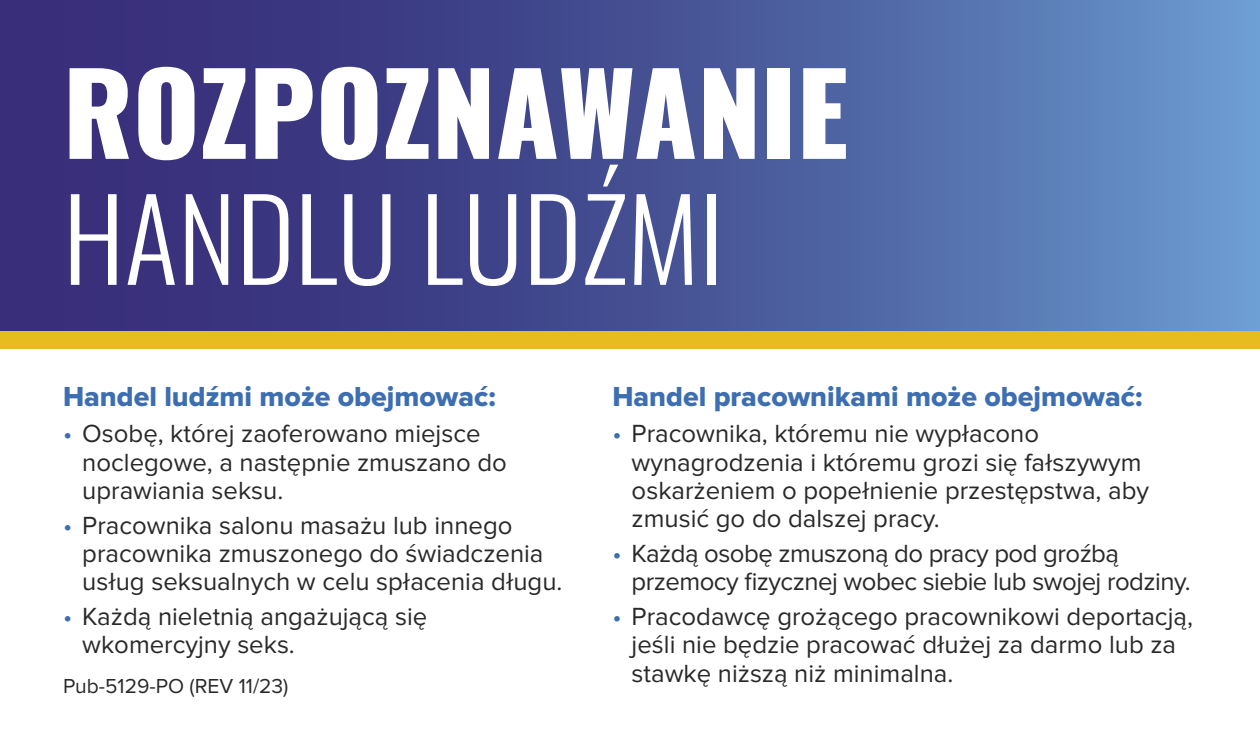
<style>
.page{position:relative;width:1260px;height:756px;background:#fff}
.page>*{position:absolute;margin:0;border:0;box-sizing:border-box;transform-origin:0 0}
.t1{font:800 112px/126px "Oswald";color:#fff}
.t2{font:28.7px "Proxima Nova Extrabld";color:#3c6eb1}
.t3{font:25.9px/28.3px "Proxima Nova";color:#292929}
.t4{font:25.9px/28.3px "Proxima Nova";letter-spacing:-.02em;color:#292929}
.t5{font:21px "Proxima Nova";color:#292929}
.s1{font-weight:300}
.s2{color:#3c6eb1}
</style>
<div class="page">
<svg style="left:0;top:0;width:1260px;height:332px;background:#495698"></svg>
<div style="left:0;top:332px;width:1260px;height:17px;background:#e6bc1f"></div>
<h2 class="t1" style="left:63px;top:55px;width:787px">ROZPOZNAWANIE<br><span class="s1">HANDLU LUDŹMI</span></h2>
<h3 class="t2" style="left:63px;top:380px;width:434px">Handel ludźmi może obejmować:</h3>
<p class="t3" style="left:82px;top:420px;width:426px;text-indent:-19px"><span class="s2">•</span> Osobę, której zaoferowano miejsce noclegowe, a następnie zmuszano do uprawiania seksu.</p>
<p class="t3" style="left:82px;top:511px;width:482px;text-indent:-19px"><span class="s2">•</span> Pracownika salonu masażu lub innego pracownika zmuszonego do świadczenia usług seksualnych w celu spłacenia długu.</p>
<p class="t3" style="left:82px;top:603px;width:347px;text-indent:-19px"><span class="s2">•</span> Każdą nieletnią angażującą się wkomercyjny seks.</p>
<p class="t5" style="left:63px;top:674px;width:227px">Pub-5129-PO (REV 11/23)</p>
<h3 class="t2" style="left:612px;top:380px;width:532px">Handel pracownikami może obejmować:</h3>
<p class="t3" style="left:632px;top:420px;width:519px;text-indent:-19px"><span class="s2">•</span> Pracownika, któremu nie wypłacono wynagrodzenia i któremu grozi się fałszywym oskarżeniem o popełnienie przestępstwa, aby zmusić go do dalszej pracy.</p>
<p class="t4" style="left:632px;top:539px;width:560px;text-indent:-19px"><span class="s2">•</span> Każdą osobę zmuszoną do pracy pod groźbą przemocy fizycznej wobec siebie lub swojej rodziny.</p>
<p class="t3" style="left:632px;top:603px;width:563px;text-indent:-19px"><span class="s2">•</span> Pracodawcę grożącego pracownikowi deportacją, jeśli nie będzie pracować dłużej za darmo lub za stawkę niższą niż minimalna.</p>
</div>
